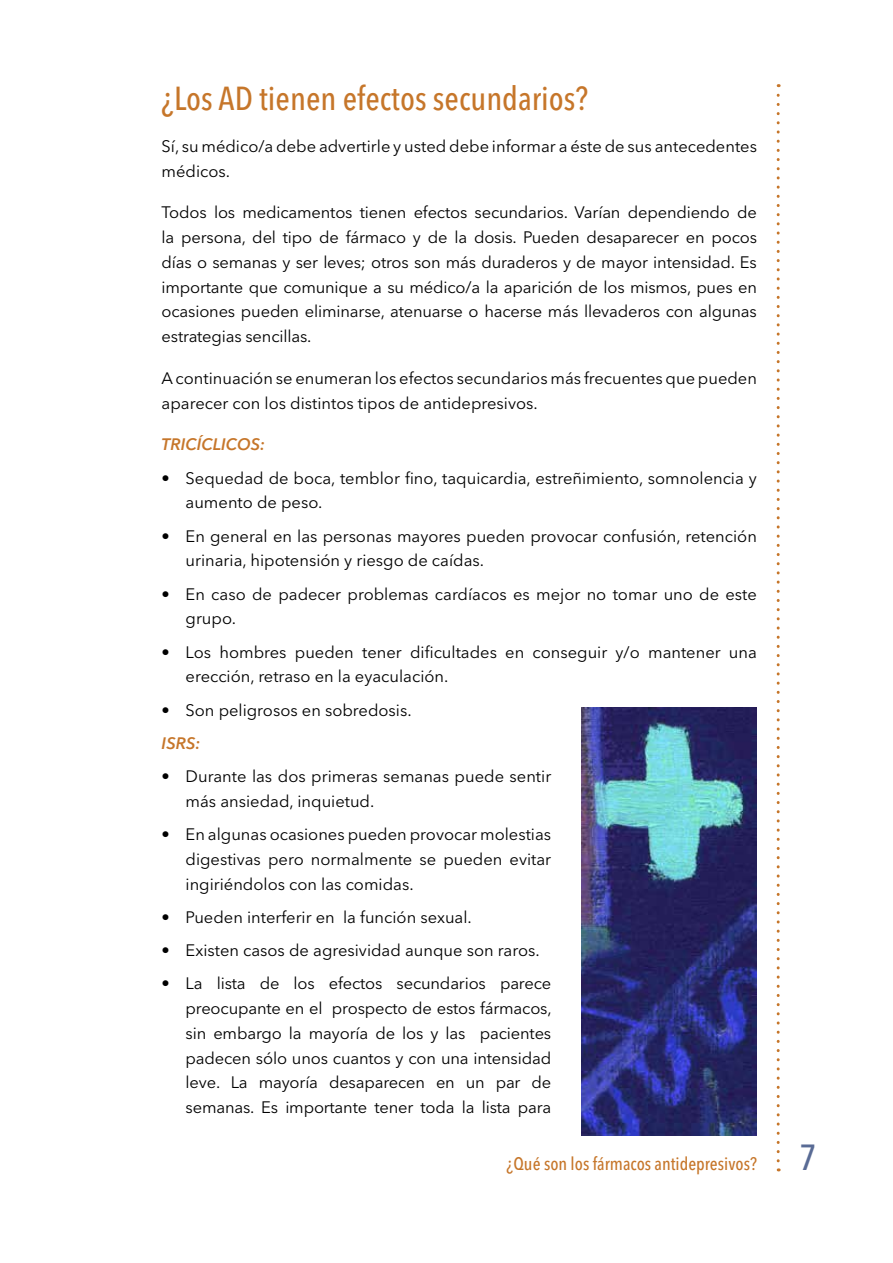
<style>
.page{position:relative;width:893px;height:1263px;background:#fff}
.page>*{position:absolute;margin:0;border:0;box-sizing:border-box;transform-origin:0 0}
.t1{font:500 condensed 33px "Avenir Next LT Pro";color:#c6762a}
.t2{font:500 condensed 18px "Avenir Next LT Pro";color:#c6762a}
.t3{font:16.5px/24.8px "Avenir Next LT Pro";color:#000}
.t4{font:italic 600 16.5px "Avenir Next LT Pro";color:#c6762a}
.s1{font-weight:700}
.s2{font-weight:600;font-style:italic;color:#c6762a}
.s3{font-size:36px;color:#596b95}
</style>
<div class="page">
<svg style="left:777px;top:84px;width:3px;height:1077px"></svg>
<img style="left:581px;top:708px;width:176px;height:427px">
<h1 class="t1" style="left:162px;top:78px;width:428px">¿Los AD tienen efectos secundarios?</h1>
<p class="t3" style="left:162px;top:134px;width:597px">Sí, su médico/a debe advertirle y usted debe informar a éste de sus antecedentes médicos.</p>
<p class="t3" style="left:162px;top:200px;width:597px;text-align:justify">Todos los medicamentos tienen efectos secundarios. Varían dependiendo de la persona, del tipo de fármaco y de la dosis. Pueden desaparecer en pocos días o semanas y ser leves; otros son más duraderos y de mayor intensidad. Es importante que comunique a su médico/a la aparición de los mismos, pues en ocasiones pueden eliminarse, atenuarse o hacerse más llevaderos con algunas estrategias sencillas.</p>
<p class="t3" style="left:162px;top:366px;width:597px">A continuación se enumeran los efectos secundarios más frecuentes que pueden aparecer con los distintos tipos de antidepresivos.</p>
<p class="t4" style="left:162px;top:435px;width:105px">TRICÍCLICOS:</p>
<p class="t3" style="left:186px;top:465px;width:573px;text-indent:-24px"><span class="s1">•</span> Sequedad de boca, temblor fino, taquicardia, estreñimiento, somnolencia y aumento de peso.</p>
<p class="t3" style="left:186px;top:523px;width:573px;text-indent:-24px"><span class="s1">•</span> En general en las personas mayores pueden provocar confusión, retención urinaria, hipotensión y riesgo de caídas.</p>
<p class="t3" style="left:186px;top:581px;width:573px;text-indent:-24px"><span class="s1">•</span> En caso de padecer problemas cardíacos es mejor no tomar uno de este grupo.</p>
<p class="t3" style="left:186px;top:639px;width:573px;text-indent:-24px"><span class="s1">•</span> Los hombres pueden tener dificultades en conseguir y/o mantener una erección, retraso en la eyaculación.</p>
<p class="t3" style="left:162px;top:693px;width:252px;line-height:33.3px"><span class="s1">•</span> Son peligrosos en sobredosis.<br><span class="s2">ISRS</span></p>
<p class="t4" style="left:196px;top:733px;width:6px">:</p>
<p class="t3" style="left:186px;top:764px;width:367px;text-indent:-24px"><span class="s1">•</span> Durante las dos primeras semanas puede sentir más ansiedad, inquietud.</p>
<p class="t3" style="left:186px;top:822px;width:367px;text-align:justify;text-indent:-24px"><span class="s1">•</span> En algunas ocasiones pueden provocar molestias digestivas pero normalmente se pueden evitar ingiriéndolos con las comidas.</p>
<p class="t3" style="left:162px;top:905px;width:312px"><span class="s1">•</span> Pueden interferir en la función sexual.</p>
<p class="t3" style="left:162px;top:938px;width:380px"><span class="s1">•</span> Existen casos de agresividad aunque son raros.</p>
<p class="t3" style="left:186px;top:971px;width:368px;text-align:justify;text-indent:-24px"><span class="s1">•</span> La lista de los efectos secundarios parece preocupante en el prospecto de estos fármacos, sin embargo la mayoría de los y las pacientes padecen sólo unos cuantos y con una intensidad leve. La mayoría desaparecen en un par de semanas. Es importante tener toda la lista para</p>
<p class="t2" style="left:507px;top:1153px;width:312px">¿Qué son los fármacos antidepresivos? <span class="s3">7</span></p>
</div>
